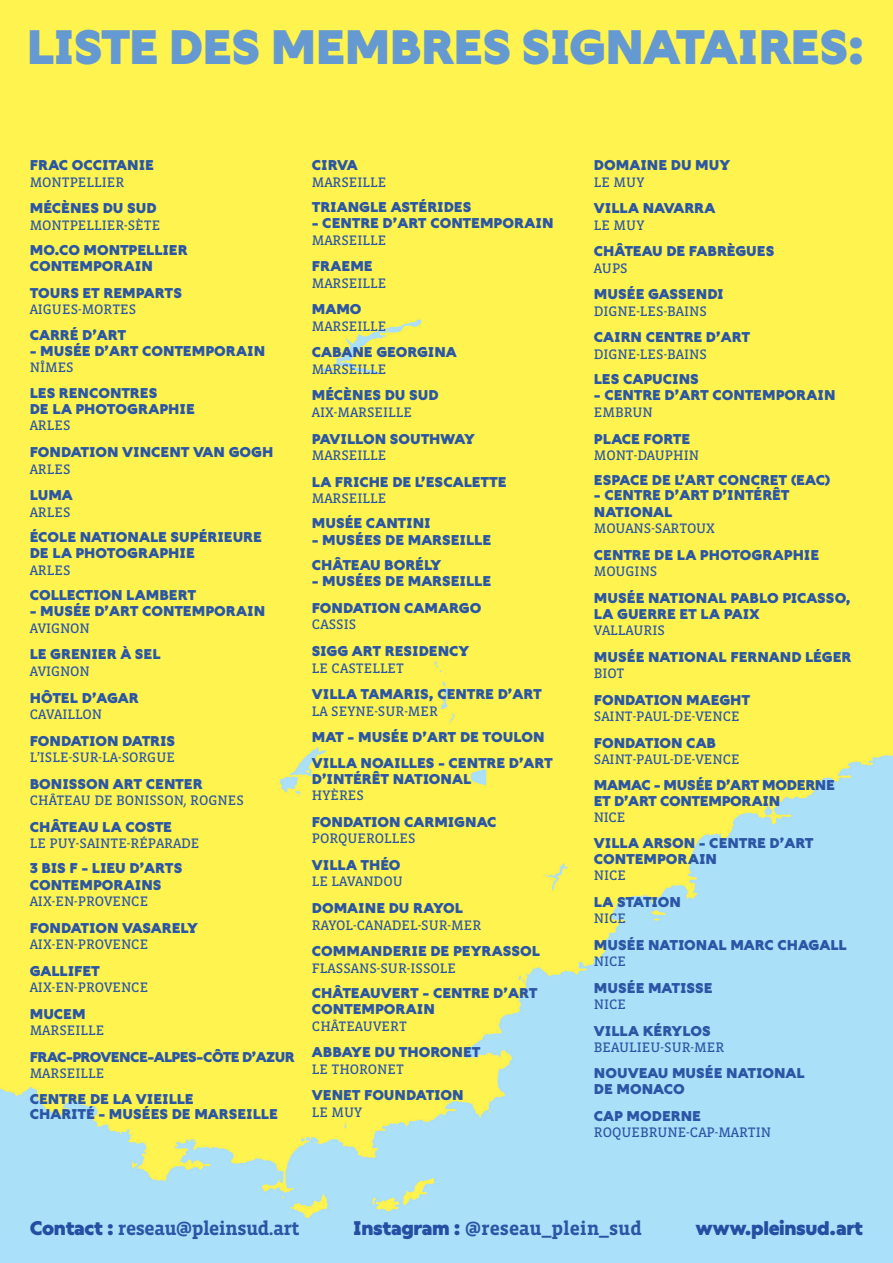
<style>
.page{position:relative;width:893px;height:1263px;background:#fff}
.page>*{position:absolute;margin:0;border:0;box-sizing:border-box;transform-origin:0 0}
.Nom_lieux{font:800 48px "Wallop";letter-spacing:-.025em;color:#6599d1}
.t1{font:700 19.65px "Vista Slab";letter-spacing:-.02em;color:#2a56a5}
.t2{font:700 19.65px "Vista Slab";color:#2a56a5}
.t3{font:800 19.65px "Wallop";letter-spacing:-.02em;color:#244ea1}
.Nom_lieux-2{font:800 14.1px/16.2px "Wallop";color:#2a56a5}
.Nom_lieux-3{font:14.1px/16.2px "Vista Slab";color:#2a56a5}
.Nom_lieux-4{font:800 14.1px/16.2px "Wallop";letter-spacing:-.02em;color:#2a56a5}
.Nom_lieux-5{font:800 14.1px/16.2px "Wallop";letter-spacing:-.04em;color:#2a56a5}
.s1{font-family:"Vista Slab";font-weight:400}
.s2{font-family:"Wallop";font-weight:800}
.s3{font-family:"Wallop";font-weight:800;color:#244ea1}
</style>
<div class="page">
<img style="left:0;top:276px;width:893px;height:955px">
<div style="left:0;top:0;width:893px;height:276px;background:#fff34f"></div>
<div style="left:0;top:1231px;width:893px;height:32px;background:#aae0f9"></div>
<p class="Nom_lieux" style="left:27px;top:10px;width:840px">LISTE DES MEMBRES SIGNATAIRES:</p>
<p class="Nom_lieux-2" style="left:30px;top:156px;width:126px">FRAC OCCITANIE<br><span class="s1">MONTPELLIER</span></p>
<p class="Nom_lieux-3" style="left:30px;top:201px;width:132px"><span class="s2">MÉCÈNES DU SUD<br></span>MONTPELLIER-SÈTE</p>
<p class="Nom_lieux-2" style="left:30px;top:241px;width:160px">MO.CO MONTPELLIER<br>CONTEMPORAIN</p>
<p class="Nom_lieux-2" style="left:30px;top:284px;width:154px">TOURS ET REMPARTS<br><span class="s1">AIGUES-MORTES</span></p>
<p class="Nom_lieux-2" style="left:30px;top:326px;width:98px">CARRÉ D’ART</p>
<p class="Nom_lieux-2" style="left:30px;top:342px;width:237px">- MUSÉE D’ART CONTEMPORAIN<br><span class="s1">NÎMES</span></p>
<p class="Nom_lieux-2" style="left:30px;top:384px;width:167px">LES RENCONTRES<br>DE LA PHOTOGRAPHIE<br><span class="s1">ARLES</span></p>
<p class="Nom_lieux-2" style="left:30px;top:443px;width:245px">FONDATION VINCENT VAN GOGH<br><span class="s1">ARLES</span></p>
<p class="Nom_lieux-3" style="left:30px;top:488px;width:45px"><span class="s2">LUMA<br></span>ARLES</p>
<p class="Nom_lieux-2" style="left:30px;top:528px;width:234px">ÉCOLE NATIONALE SUPÉRIEURE<br>DE LA PHOTOGRAPHIE<br><span class="s1">ARLES</span></p>
<p class="Nom_lieux-2" style="left:30px;top:586px;width:168px">COLLECTION LAMBERT</p>
<p class="Nom_lieux-2" style="left:30px;top:602px;width:237px">- MUSÉE D’ART CONTEMPORAIN<br><span class="s1">AVIGNON</span></p>
<p class="Nom_lieux-2" style="left:30px;top:646px;width:133px">LE GRENIER À SEL<br><span class="s1">AVIGNON</span></p>
<p class="Nom_lieux-2" style="left:30px;top:689px;width:111px">HÔTEL D’AGAR<br><span class="s1">CAVAILLON</span></p>
<p class="Nom_lieux-3" style="left:30px;top:733px;width:147px"><span class="s2">FONDATION DATRIS<br></span>L’ISLE-SUR-LA-SORGUE</p>
<p class="Nom_lieux-3" style="left:30px;top:776px;width:216px"><span class="s2">BONISSON ART CENTER<br></span>CHÂTEAU DE BONISSON, ROGNES</p>
<p class="Nom_lieux-3" style="left:30px;top:819px;width:171px"><span class="s2">CHÂTEAU LA COSTE<br></span>LE PUY-SAINTE-RÉPARADE</p>
<p class="Nom_lieux-2" style="left:30px;top:859px;width:154px">3 BIS F - LIEU D’ARTS<br>CONTEMPORAINS<br><span class="s1">AIX-EN-PROVENCE</span></p>
<p class="Nom_lieux-4" style="left:30px;top:919px;width:170px">FONDATION VASARELY<br><span class="s1">AIX-EN-PROVENCE</span></p>
<p class="Nom_lieux-3" style="left:30px;top:963px;width:120px"><span class="s2">GALLIFET<br></span>AIX-EN-PROVENCE</p>
<p class="Nom_lieux-3" style="left:30px;top:1007px;width:76px"><span class="s2">MUCEM<br></span>MARSEILLE</p>
<p class="Nom_lieux-5" style="left:30px;top:1048px;width:266px">FRAC-PROVENCE-ALPES-CÔTE D’AZUR<br><span class="s1">MARSEILLE</span></p>
<p class="Nom_lieux-2" style="left:30px;top:1090px;width:250px;line-height:15px">CENTRE DE LA VIEILLE<br>CHARITÉ - MUSÉES DE MARSEILLE</p>
<p class="Nom_lieux-3" style="left:312px;top:158px;width:76px"><span class="s2">CIRVA<br></span>MARSEILLE</p>
<p class="Nom_lieux-2" style="left:312px;top:198px;width:161px">TRIANGLE ASTÉRIDES</p>
<p class="Nom_lieux-2" style="left:312px;top:214px;width:243px">- CENTRE D’ART CONTEMPORAIN<br><span class="s1">MARSEILLE</span></p>
<p class="Nom_lieux-3" style="left:312px;top:259px;width:76px"><span class="s2">FRAEME<br></span>MARSEILLE</p>
<p class="Nom_lieux-3" style="left:312px;top:302px;width:76px"><span class="s2">MAMO<br></span>MARSEILLE</p>
<p class="Nom_lieux-2" style="left:312px;top:344px;width:147px">CABANE GEORGINA<br><span class="s1">MARSEILLE</span></p>
<p class="Nom_lieux-3" style="left:312px;top:388px;width:128px"><span class="s2">MÉCÈNES DU SUD<br></span>AIX-MARSEILLE</p>
<p class="Nom_lieux-2" style="left:312px;top:430px;width:165px">PAVILLON SOUTHWAY<br><span class="s1">MARSEILLE</span></p>
<p class="Nom_lieux-2" style="left:312px;top:473px;width:196px">LA FRICHE DE L’ESCALETTE<br><span class="s1">MARSEILLE</span></p>
<p class="Nom_lieux-2" style="left:312px;top:514px;width:120px">MUSÉE CANTINI</p>
<p class="Nom_lieux-2" style="left:312px;top:531px;width:181px">- MUSÉES DE MARSEILLE</p>
<p class="Nom_lieux-2" style="left:312px;top:556px;width:131px">CHÂTEAU BORÉLY</p>
<p class="Nom_lieux-2" style="left:312px;top:572px;width:181px">- MUSÉES DE MARSEILLE</p>
<p class="Nom_lieux-2" style="left:312px;top:599px;width:171px">FONDATION CAMARGO<br><span class="s1">CASSIS</span></p>
<p class="Nom_lieux-2" style="left:312px;top:642px;width:159px">SIGG ART RESIDENCY<br><span class="s1">LE CASTELLET</span></p>
<p class="Nom_lieux-2" style="left:312px;top:685px;width:232px">VILLA TAMARIS, CENTRE D’ART<br><span class="s1">LA SEYNE-SUR-MER</span></p>
<p class="Nom_lieux-2" style="left:312px;top:728px;width:234px">MAT - MUSÉE D’ART DE TOULON</p>
<p class="Nom_lieux-2" style="left:312px;top:754px;width:243px">VILLA NOAILLES - CENTRE D’ART<br>D’INTÉRÊT NATIONAL<br><span class="s1">HYÈRES</span></p>
<p class="Nom_lieux-2" style="left:312px;top:813px;width:186px">FONDATION CARMIGNAC<br><span class="s1">PORQUEROLLES</span></p>
<p class="Nom_lieux-3" style="left:312px;top:858px;width:92px"><span class="s2">VILLA THÉO<br></span>LE LAVANDOU</p>
<p class="Nom_lieux-3" style="left:312px;top:901px;width:171px"><span class="s2">DOMAINE DU RAYOL<br></span>RAYOL-CANADEL-SUR-MER</p>
<p class="Nom_lieux-2" style="left:312px;top:942px;width:230px">COMMANDERIE DE PEYRASSOL<br><span class="s1">FLASSANS-SUR-ISSOLE</span></p>
<p class="Nom_lieux-2" style="left:312px;top:984px;width:227px">CHÂTEAUVERT - CENTRE D’ART<br>CONTEMPORAIN<br><span class="s1">CHÂTEAUVERT</span></p>
<p class="Nom_lieux-2" style="left:312px;top:1043px;width:170px">ABBAYE DU THORONET<br><span class="s1">LE THORONET</span></p>
<p class="Nom_lieux-2" style="left:312px;top:1086px;width:153px">VENET FOUNDATION<br><span class="s1">LE MUY</span></p>
<p class="Nom_lieux-2" style="left:594px;top:156px;width:138px">DOMAINE DU MUY<br><span class="s1">LE MUY</span></p>
<p class="Nom_lieux-2" style="left:594px;top:199px;width:123px">VILLA NAVARRA<br><span class="s1">LE MUY</span></p>
<p class="Nom_lieux-2" style="left:594px;top:242px;width:182px">CHÂTEAU DE FABRÈGUES<br><span class="s1">AUPS</span></p>
<p class="Nom_lieux-3" style="left:594px;top:287px;width:131px"><span class="s2">MUSÉE GASSENDI<br></span>DIGNE-LES-BAINS</p>
<p class="Nom_lieux-2" style="left:594px;top:329px;width:158px">CAIRN CENTRE D’ART<br><span class="s1">DIGNE-LES-BAINS</span></p>
<p class="Nom_lieux-2" style="left:594px;top:370px;width:107px">LES CAPUCINS</p>
<p class="Nom_lieux-2" style="left:594px;top:387px;width:243px">- CENTRE D’ART CONTEMPORAIN<br><span class="s1">EMBRUN</span></p>
<p class="Nom_lieux-3" style="left:594px;top:431px;width:107px"><span class="s2">PLACE FORTE<br></span>MONT-DAUPHIN</p>
<p class="Nom_lieux-2" style="left:594px;top:471px;width:238px">ESPACE DE L’ART CONCRET (EAC)</p>
<p class="Nom_lieux-2" style="left:594px;top:486px;width:197px">- CENTRE D’ART D’INTÉRÊT<br>NATIONAL<br><span class="s1">MOUANS-SARTOUX</span></p>
<p class="Nom_lieux-2" style="left:594px;top:546px;width:227px">CENTRE DE LA PHOTOGRAPHIE<br><span class="s1">MOUGINS</span></p>
<p class="Nom_lieux-2" style="left:594px;top:589px;width:258px">MUSÉE NATIONAL PABLO PICASSO,<br>LA GUERRE ET LA PAIX<br><span class="s1">VALLAURIS</span></p>
<p class="Nom_lieux-2" style="left:594px;top:648px;width:259px">MUSÉE NATIONAL FERNAND LÉGER<br><span class="s1">BIOT</span></p>
<p class="Nom_lieux-3" style="left:594px;top:693px;width:158px"><span class="s2">FONDATION MAEGHT<br></span>SAINT-PAUL-DE-VENCE</p>
<p class="Nom_lieux-3" style="left:594px;top:736px;width:147px"><span class="s2">FONDATION CAB<br></span>SAINT-PAUL-DE-VENCE</p>
<p class="Nom_lieux-4" style="left:594px;top:776px;width:243px">MAMAC - MUSÉE D’ART MODERNE<br>ET D’ART CONTEMPORAIN<br><span class="s1">NICE</span></p>
<p class="Nom_lieux-2" style="left:594px;top:834px;width:221px">VILLA ARSON - CENTRE D’ART<br>CONTEMPORAIN<br><span class="s1">NICE</span></p>
<p class="Nom_lieux-4" style="left:594px;top:893px;width:89px">LA STATION<br><span class="s1">NICE</span></p>
<p class="Nom_lieux-2" style="left:594px;top:936px;width:254px">MUSÉE NATIONAL MARC CHAGALL<br><span class="s1">NICE</span></p>
<p class="Nom_lieux-2" style="left:594px;top:979px;width:120px">MUSÉE MATISSE<br><span class="s1">NICE</span></p>
<p class="Nom_lieux-3" style="left:594px;top:1024px;width:132px"><span class="s2">VILLA KÉRYLOS<br></span>BEAULIEU-SUR-MER</p>
<p class="Nom_lieux-2" style="left:594px;top:1064px;width:213px">NOUVEAU MUSÉE NATIONAL<br>DE MONACO</p>
<p class="Nom_lieux-3" style="left:594px;top:1109px;width:179px"><span class="s2">CAP MODERNE<br></span>ROQUEBRUNE-CAP-MARTIN</p>
<p class="t1" style="left:30px;top:1219px;width:271px"><span class="s3">Contact :</span> reseau@pleinsud.art</p>
<p class="t2" style="left:353px;top:1219px;width:290px"><span class="s3">Instagram :</span> @reseau_plein_sud</p>
<p class="t3" style="left:695px;top:1212px;width:169px">www.pleinsud.art</p>
</div>
